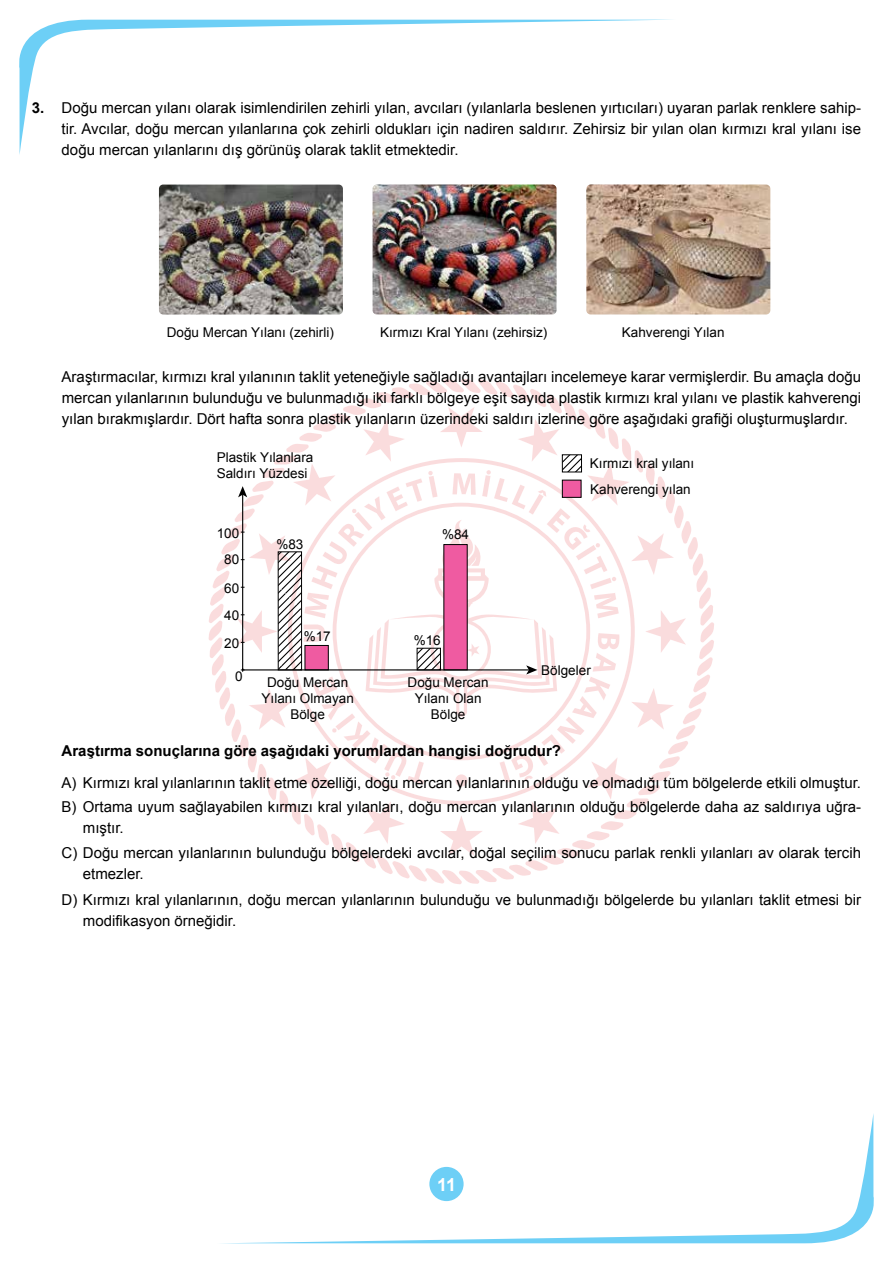
<style>
.page{position:relative;width:893px;height:1263px;background:#fff}
.page>*{position:absolute;margin:0;border:0;box-sizing:border-box;transform-origin:0 0}
.t1{font:700 18px "Arial";color:#fff}
.t2{font:15px/21px "Arial";color:#000}
.t3{font:700 15px "Arial";color:#000}
.t4{font:13.5px/16.2px "Arial";color:#000}
.s1{font-weight:700}
</style>
<div class="page">
<svg style="left:19px;top:20px;width:631px;height:135px"></svg>
<svg style="left:243px;top:1114px;width:631px;height:129px"></svg>
<img style="left:159px;top:184px;width:184px;height:130px">
<img style="left:373px;top:184px;width:184px;height:130px">
<img style="left:586px;top:184px;width:184px;height:130px">
<svg style="left:208px;top:379px;width:506px;height:505px"></svg>
<p class="t2" style="left:62px;top:97px;width:801px;text-align:justify;text-indent:-30px"><span class="s1">3.</span> Doğu mercan yılanı olarak isimlendirilen zehirli yılan, avcıları (yılanlarla beslenen yırtıcıları) uyaran parlak renklere sahip&shy;tir. Avcılar, doğu mercan yılanlarına çok zehirli oldukları için nadiren saldırır. Zehirsiz bir yılan olan kırmızı kral yılanı ise doğu mercan yılanlarını dış görünüş olarak taklit etmektedir.</p>
<p class="t4" style="left:167px;top:324px;width:169px">Doğu Mercan Yılanı (zehirli)</p>
<p class="t4" style="left:380px;top:324px;width:169px">Kırmızı Kral Yılanı (zehirsiz)</p>
<p class="t4" style="left:622px;top:324px;width:104px">Kahverengi Yılan</p>
<p class="t2" style="left:62px;top:366px;width:801px;text-align:justify">Araştırmacılar, kırmızı kral yılanının taklit yeteneğiyle sağladığı avantajları incelemeye karar vermişlerdir. Bu amaçla doğu mercan yılanlarının bulunduğu ve bulunmadığı iki farklı bölgeye eşit sayıda plastik kırmızı kral yılanı ve plastik kahverengi yılan bırakmışlardır. Dört hafta sonra plastik yılanların üzerindeki saldırı izlerine göre aşağıdaki grafiği oluşturmuşlardır.</p>
<p class="t4" style="left:217px;top:449px;width:98px">Plastik Yılanlara<br>Saldırı Yüzdesi</p>
<p class="t4" style="left:217px;top:525px;width:24px">100</p>
<p class="t4" style="left:224px;top:551px;width:17px">80</p>
<p class="t4" style="left:224px;top:580px;width:17px">60</p>
<p class="t4" style="left:224px;top:607px;width:17px">40</p>
<p class="t4" style="left:276px;top:536px;width:29px">%83</p>
<p class="t4" style="left:442px;top:526px;width:29px">%84</p>
<p class="t4" style="left:224px;top:635px;width:17px">20</p>
<p class="t4" style="left:235px;top:668px;width:9px">0</p>
<p class="t4" style="left:304px;top:628px;width:29px">%17</p>
<p class="t4" style="left:414px;top:632px;width:29px">%16</p>
<p class="t4" style="left:262px;top:674px;width:94px;text-align:center">Doğu Mercan<br>Yılanı Olmayan<br>Bölge</p>
<p class="t4" style="left:408px;top:674px;width:83px;text-align:center">Doğu Mercan<br>Yılanı Olan<br>Bölge</p>
<p class="t4" style="left:590px;top:450px;width:106px;line-height:26.2px">Kırmızı kral yılanı<br>Kahverengi yılan</p>
<p class="t4" style="left:541px;top:662px;width:51px">Bölgeler</p>
<p class="t3" style="left:62px;top:741px;width:501px">Araştırma sonuçlarına göre aşağıdaki yorumlardan hangisi doğrudur?</p>
<p class="t2" style="left:62px;top:771px;width:801px;line-height:23.7px">A) Kırmızı kral yılanlarının taklit etme özelliği, doğu mercan yılanlarının olduğu ve olmadığı tüm bölgelerde etkili olmuştur.<br>B) Ortama uyum sağlayabilen kırmızı kral yılanları, doğu mercan yılanlarının olduğu bölgelerde daha az saldırıya uğra-</p>
<p class="t2" style="left:62px;top:815px;width:801px;line-height:25.2px;text-indent:21px">mıştır.<br>C) Doğu mercan yılanlarının bulunduğu bölgelerdeki avcılar, doğal seçilim sonucu parlak renkli yılanları av olarak tercih</p>
<p class="t2" style="left:62px;top:862px;width:801px;line-height:25.2px;text-indent:21px">etmezler.<br>D) Kırmızı kral yılanlarının, doğu mercan yılanlarının bulunduğu ve bulunmadığı bölgelerde bu yılanları taklit etmesi bir</p>
<p class="t2" style="left:83px;top:910px;width:155px">modifikasyon örneğidir.</p>
<p class="t1" style="left:437px;top:1172px;width:21px">11</p>
</div>
